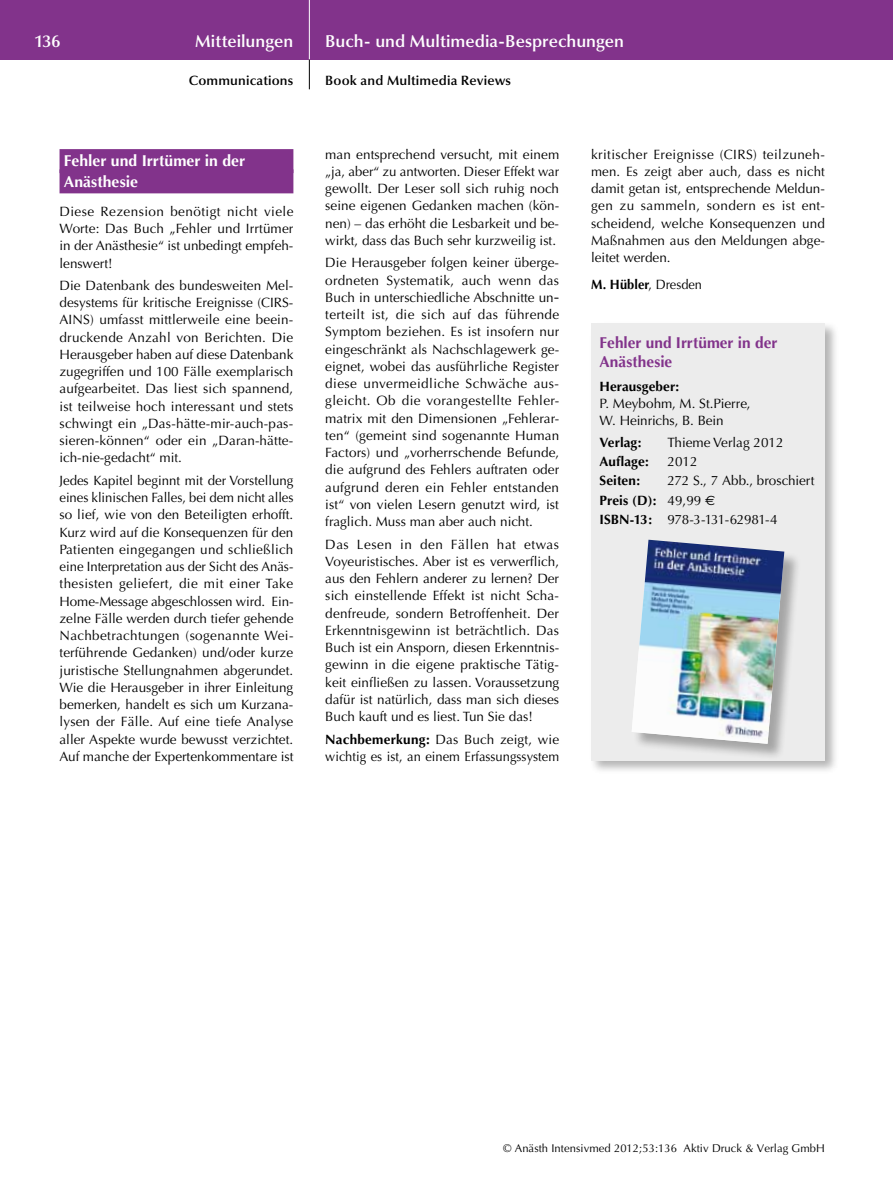
<style>
.page{position:relative;width:893px;height:1191px;background:#fff}
.page>*{position:absolute;margin:0;border:0;box-sizing:border-box;transform-origin:0 0}
.t1{font:600 17.25px "Optima";color:#fff}
.t2{font:700 15.75px/19.5px "Optima";letter-spacing:.005em;color:#82338b}
.t3{font:700 15.75px/20.2px "Optima";letter-spacing:.005em;color:#fff}
.t4{font:13.5px/17.2px "Optima";letter-spacing:.005em;color:#000}
.t5{font:13.5px/19.4px "Optima";letter-spacing:-.015em;color:#000}
.t6{font:600 13.5px "Optima";letter-spacing:.01em;color:#000}
.t7{font:700 13.5px "Optima";letter-spacing:.005em;color:#000}
.t8{font:700 13.5px "Optima";letter-spacing:.005em;color:#000;scale:.95 1}
.t9{font:11.25px "Optima";letter-spacing:.005em;color:#000}
.s1{font-weight:700}
.s2{font-weight:400}
</style>
<div class="page">
<div style="left:0;top:0;width:893px;height:60px;background:#82338b"></div>
<hr style="left:309px;top:0;width:1px;height:60px;background:#fff">
<svg style="left:309px;top:60px;width:1px;height:29px"></svg>
<div style="left:589px;top:321px;width:250px;height:454px;background:#000;opacity:.3"></div>
<div style="left:591px;top:323px;width:234px;height:437px;background:#ececec"></div>
<div style="left:633px;top:541px;width:168px;height:219px;background:#000;opacity:.3"></div>
<img style="left:632px;top:539px;width:152px;height:205px">
<div style="left:60px;top:149px;width:233px;height:24px;background:#82338b"></div>
<div style="left:60px;top:169px;width:233px;height:24px;background:#82338b"></div>
<p class="t1" style="left:34px;top:31px;width:28px">136</p>
<p class="t1" style="left:195px;top:31px;width:100px">Mitteilungen</p>
<p class="t1" style="left:325px;top:31px;width:300px">Buch- und Multimedia-Besprechungen</p>
<p class="t6" style="left:189px;top:73px;width:106px">Communications</p>
<p class="t6" style="left:325px;top:73px;width:187px">Book and Multimedia Reviews</p>
<p class="t3" style="left:64px;top:151px;width:183px">Fehler und Irrtümer in der<br>Anästhesie</p>
<p class="t4" style="left:60px;top:203px;width:235px;text-align:justify">Diese Rezension benötigt nicht viele Worte: Das Buch „Fehler und Irrtümer in der Anästhesie“ ist unbedingt empfeh&shy;lenswert!</p>
<p class="t4" style="left:60px;top:277px;width:235px">Die Datenbank des bundesweiten Mel-‑ desystems für kritische Ereignisse (CIRS-AINS) umfasst mittlerweile eine beein&shy;druckende Anzahl von Berichten. Die Herausgeber haben auf diese Datenbank zugegriffen und 100 Fälle exemplarisch aufgearbeitet. Das liest sich spannend, ist teilweise hoch interessant und stets schwingt ein „Das-hätte-mir-auch-pas&shy;sieren-können“ oder ein „Daran-hätte&shy;ich-nie-gedacht“ mit.</p>
<p class="t4" style="left:60px;top:472px;width:235px">Jedes Kapitel beginnt mit der Vorstellung eines klinischen Falles, bei dem nicht alles so lief, wie von den Beteiligten erhofft.<br>Kurz wird auf die Konsequenzen für den Patienten eingegangen und schließlich eine Interpretation aus der Sicht des Anäs-‑ thesisten geliefert, die mit einer Take Home-Message abgeschlossen wird. Ein&shy;zelne Fälle werden durch tiefer gehende Nachbetrachtungen (sogenannte Wei&shy;terführende Gedanken) und/oder kurze juristische Stellungnahmen abgerundet.<br>Wie die Herausgeber in ihrer Einleitung bemerken, handelt es sich um Kurzana&shy;lysen der Fälle. Auf eine tiefe Analyse aller Aspekte wurde bewusst verzichtet.<br>Auf manche der Expertenkommentare ist</p>
<p class="t4" style="left:325px;top:146px;width:235px;text-align:justify">man entsprechend versucht, mit einem „ja, aber“ zu antworten. Dieser Effekt war gewollt. Der Leser soll sich ruhig noch seine eigenen Gedanken machen (kön&shy;nen) – das erhöht die Lesbarkeit und be&shy;wirkt, dass das Buch sehr kurzweilig ist.</p>
<p class="t4" style="left:325px;top:254px;width:235px">Die Herausgeber folgen keiner überge&shy;ordneten Systematik, auch wenn das Buch in unterschiedliche Abschnitte un&shy;terteilt ist, die sich auf das führende Symptom beziehen. Es ist insofern nur eingeschränkt als Nachschlagewerk ge-‑ eignet, wobei das ausführliche Register diese unvermeidliche Schwäche aus&shy;gleicht. Ob die vorangestellte Fehler-‑ matrix mit den Dimensionen „Fehlerar&shy;ten“ (gemeint sind sogenannte Human Factors) und „vorherrschende Befunde, die aufgrund des Fehlers auftraten oder aufgrund deren ein Fehler entstanden ist“ von vielen Lesern genutzt wird, ist fraglich. Muss man aber auch nicht.</p>
<p class="t4" style="left:325px;top:535px;width:235px">Das Lesen in den Fällen hat etwas Voyeuristisches. Aber ist es verwerflich, aus den Fehlern anderer zu lernen? Der sich einstellende Effekt ist nicht Scha&shy;denfreude, sondern Betroffenheit. Der Erkenntnisgewinn ist beträchtlich. Das Buch ist ein Ansporn, diesen Erkenntnis&shy;gewinn in die eigene praktische Tätig-‑ keit einfließen zu lassen. Voraussetzung dafür ist natürlich, dass man sich dieses Buch kauft und es liest. Tun Sie das!</p>
<p class="t4" style="left:325px;top:730px;width:235px"><span class="s1">Nachbemerkung:</span> Das Buch zeigt, wie wichtig es ist, an einem Erfassungssystem</p>
<p class="t4" style="left:591px;top:146px;width:235px;text-align:justify">kritischer Ereignisse (CIRS) teilzuneh&shy;men. Es zeigt aber auch, dass es nicht damit getan ist, entsprechende Meldun&shy;gen zu sammeln, sondern es ist ent&shy;scheidend, welche Konsequenzen und Maßnahmen aus den Meldungen abge&shy;leitet werden.</p>
<p class="t8" style="left:591px;top:276px;width:118px">M. Hübler<span class="s2">, Dresden</span></p>
<p class="t2" style="left:600px;top:333px;width:179px">Fehler und Irrtümer in der<br>Anästhesie</p>
<p class="t7" style="left:600px;top:378px;width:81px">Herausgeber:</p>
<p class="t4" style="left:600px;top:395px;width:153px">P. Meybohm, M. St.Pierre,<br>W. Heinrichs, B. Bein</p>
<p class="t7" style="left:600px;top:434px;width:43px">Verlag:</p>
<p class="t4" style="left:668px;top:434px;width:117px">Thieme Verlag 2012</p>
<p class="t7" style="left:600px;top:453px;width:51px">Auflage:</p>
<p class="t4" style="left:668px;top:453px;width:32px">2012</p>
<p class="t7" style="left:600px;top:473px;width:42px">Seiten:</p>
<p class="t5" style="left:600px;top:471px;width:216px;text-indent:68px">272 S., 7 Abb., broschiert<br><span class="s1">Preis (D):</span> 49,99<br><span class="s1">ISBN-13:</span> 978-3-131-62981-4</p>
<p class="t9" style="left:503px;top:1142px;width:323px">© Anästh Intensivmed 2012;53:136 Aktiv Druck &amp; Verlag GmbH</p>
</div>
